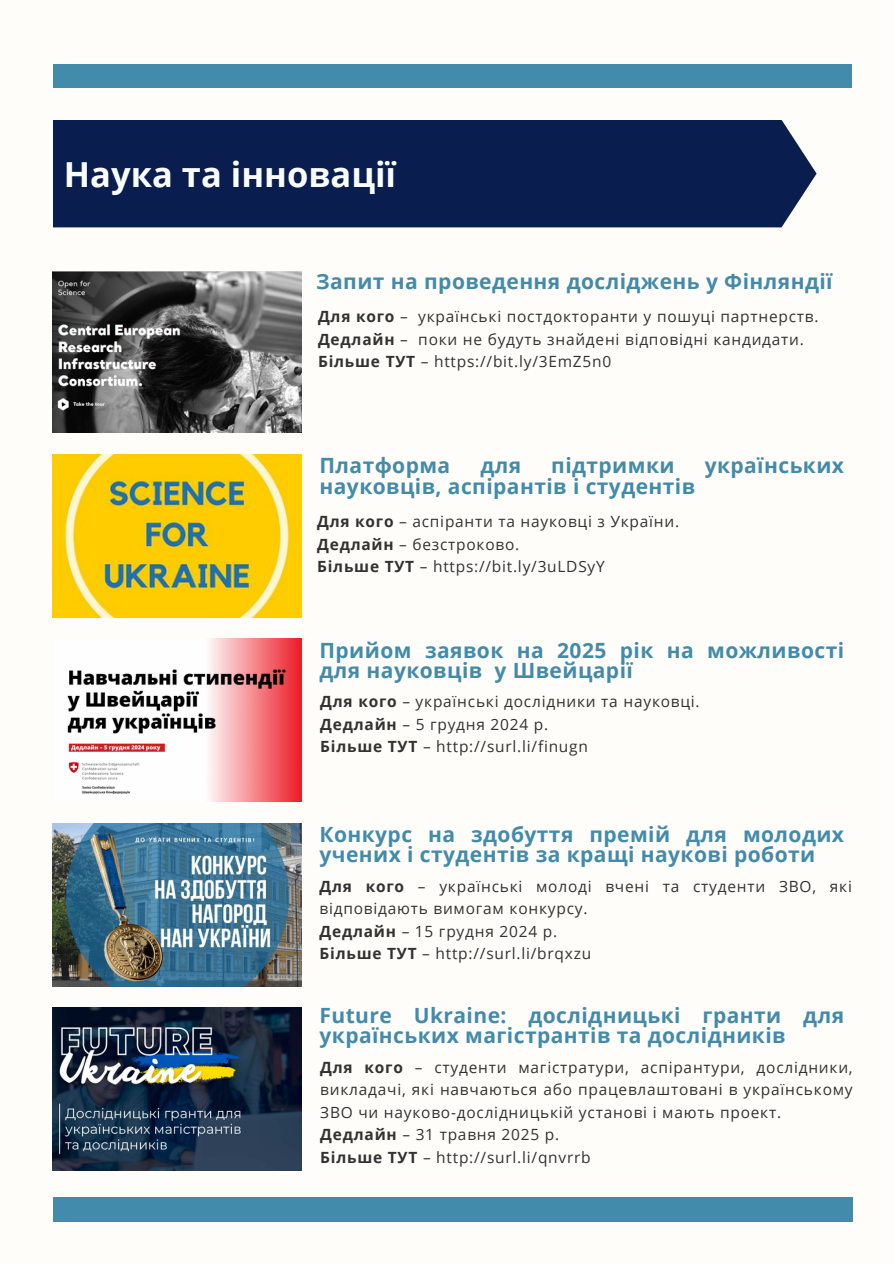
<style>
.page{position:relative;width:894px;height:1264px;background:#fff}
.page>*{position:absolute;margin:0;border:0;box-sizing:border-box;transform-origin:0 0}
.t1{font:700 34.5px "Open Sans";color:#fafdfd}
.t2{font:700 21px/20.2px "Open Sans";letter-spacing:.02em;color:#438baa}
.t3{font:15.45px/22.5px "Open Sans";letter-spacing:.05em;color:#323232}
.s1{font-weight:700}
</style>
<div class="page">
<div style="left:0;top:0;width:893px;height:1263px;background:#fffdfa"></div>
<div style="left:53px;top:64px;width:797px;height:24px;background:#438baa"></div>
<div style="left:53px;top:1197px;width:799px;height:24px;background:#438baa"></div>
<div style="left:53px;top:120px;width:763px;height:107px;background:#091d4f"></div>
<img style="left:53px;top:454px;width:248px;height:163px">
<img style="left:67px;top:638px;width:234px;height:164px">
<img style="left:53px;top:823px;width:248px;height:163px">
<img style="left:53px;top:1007px;width:248px;height:163px">
<img style="left:53px;top:272px;width:248px;height:161px">
<p class="t1" style="left:64px;top:150px;width:334px">Наука та інновації</p>
<p class="t2" style="left:316px;top:270px;width:518px">Запит на проведення досліджень у Фінляндії</p>
<h2 class="t3" style="left:318px;top:305px;width:502px"><span class="s1">Для кого</span> – українські постдокторанти у пошуці партнерств.</h2>
<p class="t3" style="left:318px;top:327px;width:487px"><span class="s1">Дедлайн</span> – поки не будуть знайдені відповідні кандидати.</p>
<p class="t3" style="left:318px;top:350px;width:294px"><span class="s1">Більше ТУТ</span> – https://bit.ly/3EmZ5n0</p>
<p class="t2" style="left:319px;top:455px;width:132px">Платформа</p>
<p class="t2" style="left:480px;top:455px;width:42px">для</p>
<p class="t2" style="left:551px;top:455px;width:125px">підтримки</p>
<p class="t2" style="left:704px;top:455px;width:141px">українських</p>
<p class="t2" style="left:319px;top:475px;width:377px">науковців, аспірантів і студентів</p>
<h2 class="t3" style="left:317px;top:510px;width:363px"><span class="s1">Для кого</span> – аспіранти та науковці з України.</h2>
<p class="t3" style="left:317px;top:532px;width:203px"><span class="s1">Дедлайн</span> – безстроково.</p>
<p class="t3" style="left:317px;top:555px;width:289px"><span class="s1">Більше ТУТ</span> – https://bit.ly/3uLDSyY</p>
<h1 class="t2" style="left:319px;top:639px;width:526px">Прийом заявок на 2025 рік на можливості для науковців у Швейцарії</h1>
<h2 class="t3" style="left:320px;top:690px;width:381px"><span class="s1">Для кого</span> – українські дослідники та науковці.</h2>
<p class="t3" style="left:320px;top:712px;width:229px"><span class="s1">Дедлайн</span> – 5 грудня 2024 р.</p>
<p class="t3" style="left:320px;top:735px;width:269px"><span class="s1">Більше ТУТ</span> – http://surl.li/finugn</p>
<p class="t2" style="left:319px;top:824px;width:526px">Конкурс на здобуття премій для молодих учених і студентів за кращі наукові роботи</p>
<h2 class="t3" style="left:319px;top:874px;width:533px"><span class="s1">Для кого</span> – українські молоді вчені та студенти ЗВО, які відповідають вимогам конкурсу.</h2>
<p class="t3" style="left:319px;top:919px;width:239px"><span class="s1">Дедлайн</span> – 15 грудня 2024 р.</p>
<p class="t3" style="left:319px;top:941px;width:273px"><span class="s1">Більше ТУТ</span> – http://surl.li/brqxzu</p>
<p class="t2" style="left:319px;top:1004px;width:526px">Future Ukraine: дослідницькі гранти для українських магістрантів та дослідників</p>
<h2 class="t3" style="left:320px;top:1055px;width:533px;text-align:justify"><span class="s1">Для кого</span> – студенти магістратури, аспірантури, дослідники, викладачі, які навчаються або працевлаштовані в українському ЗВО чи науково-дослідницькій установі і мають проект.</h2>
<p class="t3" style="left:320px;top:1122px;width:240px"><span class="s1">Дедлайн</span> – 31 травня 2025 р.</p>
<p class="t3" style="left:320px;top:1145px;width:272px"><span class="s1">Більше ТУТ</span> – http://surl.li/qnvrrb</p>
</div>
